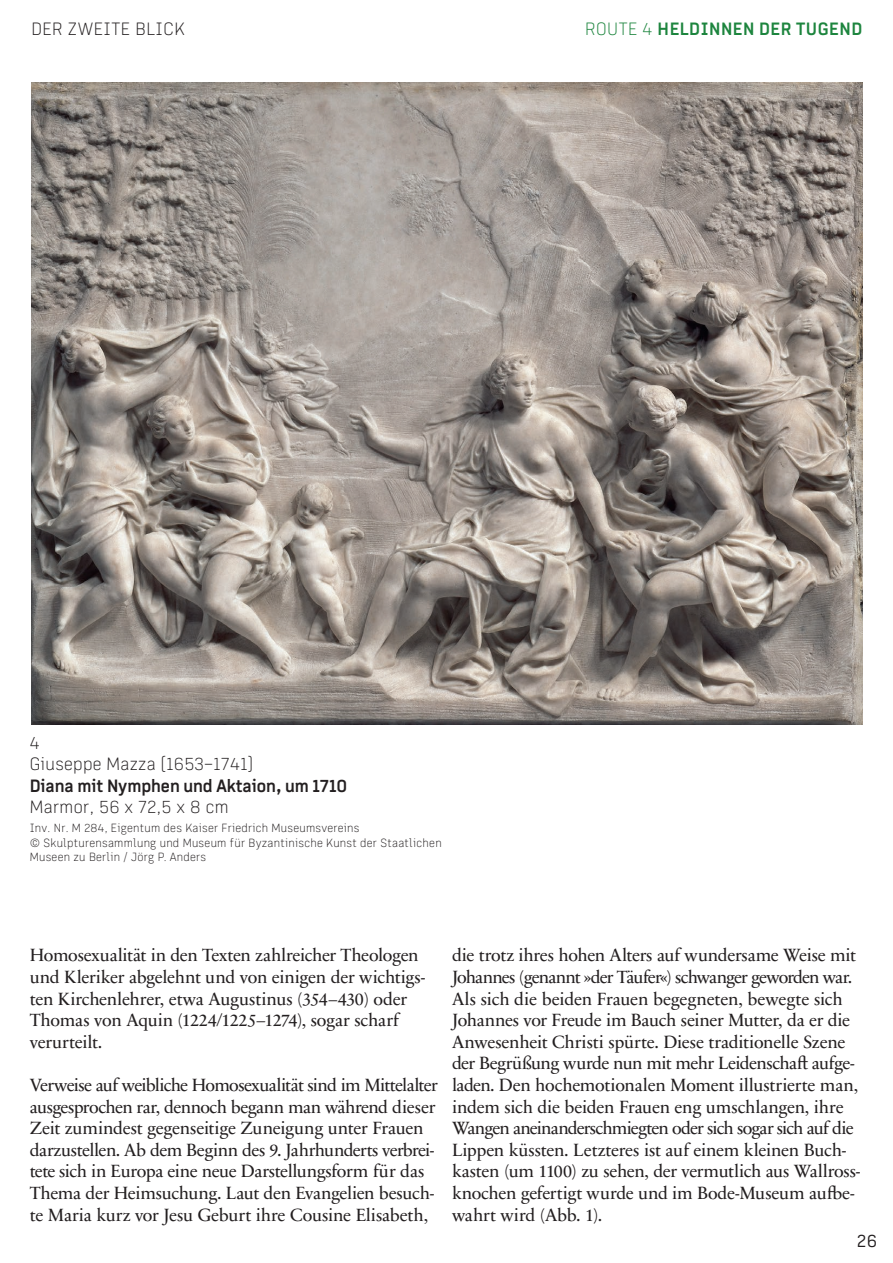
<style>
.page{position:relative;width:893px;height:1263px;background:#fff}
.page>*{position:absolute;margin:0;border:0;box-sizing:border-box;transform-origin:0 0}
.t1{font:18px/21.6px "Sabon Next LT Pro";letter-spacing:-.02em;color:#231f20}
.t2{font:300 18px/21.6px "MI Grotesk";letter-spacing:.02em;color:#231f20}
.t3{font:700 18px "MI Grotesk";letter-spacing:-.005em;color:#231f20}
.t4{font:700 18px "MI Grotesk";letter-spacing:.03em;color:#1d853e}
.t5{font:18px "MI Grotesk";color:#231f20}
.t6{font:300 12px/14.4px "MI Grotesk";letter-spacing:.02em;color:#231f20}
.s1{font-weight:300}
</style>
<div class="page">
<img style="left:31px;top:83px;width:831px;height:642px">
<p class="t2" style="left:31px;top:18px;width:155px">DER ZWEITE BLICK</p>
<p class="t4" style="left:585px;top:17px;width:279px"><span class="s1">ROUTE 4</span> HELDINNEN DER TUGEND</p>
<p class="t2" style="left:30px;top:731px;width:225px">4<br>Giuseppe Mazza (1653–1741)</p>
<p class="t3" style="left:30px;top:774px;width:319px">Diana mit Nymphen und Aktaion, um 1710</p>
<p class="t2" style="left:30px;top:796px;width:200px">Marmor, 56 x 72,5 x 8 cm</p>
<p class="t6" style="left:30px;top:820px;width:413px">Inv. Nr. M 284, Eigentum des Kaiser Friedrich Museumsvereins<br>© Skulpturensammlung und Museum für Byzantinische Kunst der Staatlichen<br>Museen zu Berlin / Jörg P. Anders</p>
<p class="t1" style="left:30px;top:944px;width:397px">Homosexualität in den Texten zahlreicher Theologen und Kleriker abgelehnt und von einigen der wichtigs&shy;ten Kirchenlehrer, etwa Augustinus (354–430) oder Thomas von Aquin (1224/1225–1274), sogar scharf verurteilt.</p>
<p class="t1" style="left:30px;top:1073px;width:410px">Verweise auf weibliche Homosexualität sind im Mittelalter ausgesprochen rar, dennoch begann man während dieser Zeit zumindest gegenseitige Zuneigung unter Frauen darzustellen. Ab dem Beginn des 9. Jahrhunderts verbrei&shy;tete sich in Europa eine neue Darstellungsform für das Thema der Heimsuchung. Laut den Evangelien besuch&shy;te Maria kurz vor Jesu Geburt ihre Cousine Elisabeth,</p>
<p class="t1" style="left:452px;top:944px;width:410px">die trotz ihres hohen Alters auf wundersame Weise mit Johannes (genannt »der Täufer«) schwanger geworden war.<br>Als sich die beiden Frauen begegneten, bewegte sich Johannes vor Freude im Bauch seiner Mutter, da er die Anwesenheit Christi spürte. Diese traditionelle Szene der Begrüßung wurde nun mit mehr Leidenschaft aufge&shy;laden. Den hochemotionalen Moment illustrierte man, indem sich die beiden Frauen eng umschlangen, ihre Wangen aneinanderschmiegten oder sich sogar sich auf die Lippen küssten. Letzteres ist auf einem kleinen Buch&shy;kasten (um 1100) zu sehen, der vermutlich aus Wallross&shy;knochen gefertigt wurde und im Bode-Museum aufbe&shy;wahrt wird (Abb. 1).</p>
<p class="t5" style="left:857px;top:1229px;width:21px">26</p>
</div>
